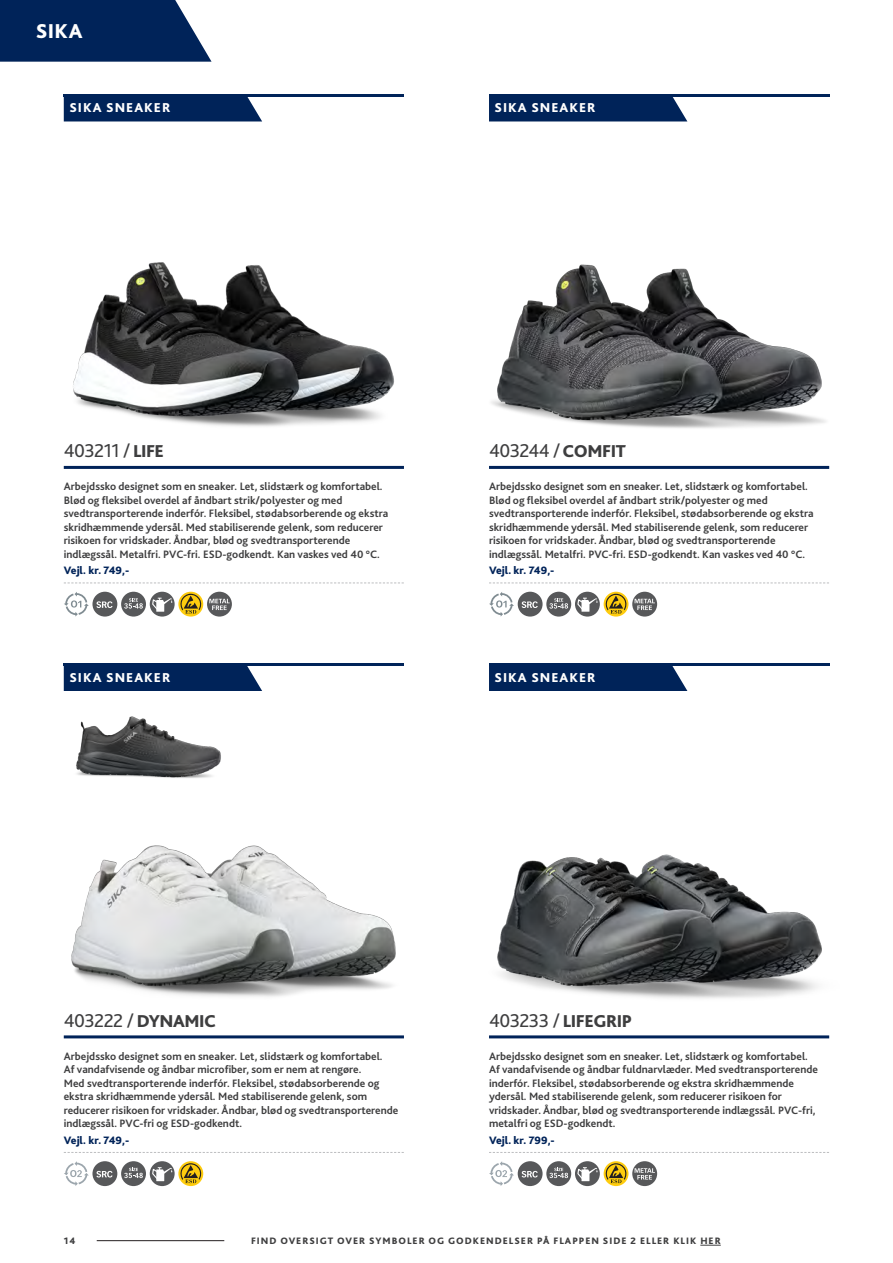
<style>
.page{position:relative;width:893px;height:1263px;background:#fff}
.page>*{position:absolute;margin:0;border:0;box-sizing:border-box;transform-origin:0 0}
.t1{font:800 21px "Bliss 2";color:#fff}
.t2{font:19.5px "Bliss 2";letter-spacing:-.025em;color:#3e3e3f}
.t3{font:800 18px "Bliss 2";letter-spacing:-.025em;color:#3e3e3f}
.t4{font:800 13.5px "Bliss 2";letter-spacing:.075em;color:#fff}
.t5{font:700 11.25px/13.5px "Bliss 2";color:#3e3e3f}
.t6{font:800 11.25px "Bliss 2";color:#002359}
.t7{font:800 9.75px "Bliss 2";letter-spacing:.1em;color:#3e3e3f}
.s1{font-weight:800;font-size:18px}
.s2{font-weight:400;font-size:19.5px}
</style>
<div class="page">
<svg style="left:700px;top:1245px;width:21px;height:1px"></svg>
<hr style="left:97px;top:1240px;width:127px;height:1px;background:#231f20">
<svg style="left:0;top:0;width:212px;height:62px;background:#173768"></svg>
<img style="left:63px;top:94px;width:341px;height:333px">
<hr style="left:64px;top:466px;width:340px;height:3px;background:#002359">
<svg style="left:64px;top:582px;width:340px;height:1px"></svg>
<svg style="left:64px;top:592px;width:25px;height:25px"></svg>
<div style="left:92px;top:592px;width:25px;height:25px;background:#57585a;border-radius:50%"></div>
<svg style="left:96px;top:601px;width:17px;height:7px"></svg>
<div style="left:121px;top:592px;width:25px;height:25px;background:#57585a;border-radius:50%"></div>
<svg style="left:124px;top:598px;width:19px;height:11px"></svg>
<div style="left:150px;top:592px;width:25px;height:25px;background:#57585a;border-radius:50%"></div>
<svg style="left:152px;top:598px;width:21px;height:14px"></svg>
<svg style="left:178px;top:592px;width:25px;height:25px"></svg>
<svg style="left:180px;top:594px;width:22px;height:20px"></svg>
<div style="left:207px;top:592px;width:25px;height:25px;background:#57585a;border-radius:50%"></div>
<svg style="left:209px;top:599px;width:21px;height:11px"></svg>
<div style="left:64px;top:96px;width:198px;height:25px;background:#002359"></div>
<hr style="left:64px;top:94px;width:340px;height:2px;background:#002359">
<img style="left:63px;top:663px;width:341px;height:334px">
<hr style="left:64px;top:1035px;width:340px;height:3px;background:#002359">
<svg style="left:64px;top:1152px;width:340px;height:1px"></svg>
<svg style="left:64px;top:1161px;width:25px;height:25px"></svg>
<div style="left:92px;top:1161px;width:25px;height:25px;background:#57585a;border-radius:50%"></div>
<svg style="left:96px;top:1171px;width:17px;height:6px"></svg>
<div style="left:121px;top:1161px;width:25px;height:25px;background:#57585a;border-radius:50%"></div>
<svg style="left:124px;top:1168px;width:19px;height:10px"></svg>
<div style="left:150px;top:1161px;width:25px;height:25px;background:#57585a;border-radius:50%"></div>
<svg style="left:152px;top:1167px;width:21px;height:14px"></svg>
<svg style="left:178px;top:1161px;width:25px;height:25px"></svg>
<svg style="left:180px;top:1163px;width:22px;height:20px"></svg>
<img style="left:69px;top:663px;width:160px;height:123px">
<img style="left:489px;top:94px;width:341px;height:334px">
<hr style="left:489px;top:466px;width:340px;height:3px;background:#002359">
<svg style="left:489px;top:582px;width:340px;height:1px"></svg>
<svg style="left:489px;top:592px;width:25px;height:25px"></svg>
<div style="left:518px;top:592px;width:25px;height:25px;background:#57585a;border-radius:50%"></div>
<svg style="left:522px;top:601px;width:16px;height:7px"></svg>
<div style="left:546px;top:592px;width:25px;height:25px;background:#57585a;border-radius:50%"></div>
<svg style="left:549px;top:598px;width:19px;height:11px"></svg>
<div style="left:575px;top:592px;width:25px;height:25px;background:#57585a;border-radius:50%"></div>
<svg style="left:577px;top:598px;width:21px;height:14px"></svg>
<svg style="left:604px;top:592px;width:24px;height:25px"></svg>
<svg style="left:605px;top:594px;width:22px;height:20px"></svg>
<svg style="left:632px;top:592px;width:25px;height:25px"></svg>
<svg style="left:635px;top:599px;width:20px;height:11px"></svg>
<div style="left:489px;top:96px;width:198px;height:25px;background:#002359"></div>
<hr style="left:489px;top:94px;width:340px;height:2px;background:#002359">
<img style="left:497px;top:663px;width:333px;height:336px">
<hr style="left:489px;top:1035px;width:340px;height:3px;background:#002359">
<svg style="left:489px;top:1152px;width:340px;height:1px"></svg>
<svg style="left:489px;top:1161px;width:25px;height:25px"></svg>
<div style="left:518px;top:1161px;width:25px;height:25px;background:#57585a;border-radius:50%"></div>
<svg style="left:522px;top:1171px;width:16px;height:6px"></svg>
<div style="left:546px;top:1161px;width:25px;height:25px;background:#57585a;border-radius:50%"></div>
<svg style="left:549px;top:1168px;width:19px;height:10px"></svg>
<div style="left:575px;top:1161px;width:25px;height:25px;background:#57585a;border-radius:50%"></div>
<svg style="left:577px;top:1167px;width:21px;height:14px"></svg>
<svg style="left:604px;top:1161px;width:24px;height:25px"></svg>
<svg style="left:605px;top:1163px;width:22px;height:20px"></svg>
<div style="left:632px;top:1161px;width:25px;height:25px;background:#57585a;border-radius:50%"></div>
<svg style="left:635px;top:1168px;width:20px;height:11px"></svg>
<div style="left:489px;top:666px;width:198px;height:25px;background:#002359"></div>
<hr style="left:489px;top:663px;width:340px;height:3px;background:#002359">
<h1 class="t1" style="left:36px;top:18px;width:48px">SIKA</h1>
<p class="t4" style="left:69px;top:99px;width:103px">SIKA SNEAKER</p>
<p class="t4" style="left:495px;top:99px;width:103px">SIKA SNEAKER</p>
<h2 class="t2" style="left:64px;top:439px;width:102px">403211 / <span class="s1">LIFE</span></h2>
<p class="t5" style="left:64px;top:479px;width:326px">Arbejdssko designet som en sneaker. Let, slidstærk og komfortabel.<br>Blød og fleksibel overdel af åndbart strik/polyester og med svedtransporterende inderfór. Fleksibel, stødabsorberende og ekstra skridhæmmende ydersål. Med stabiliserende gelenk, som reducerer risikoen for vridskader. Åndbar, blød og svedtransporterende indlægssål. Metalfri. PVC-fri. ESD-godkendt. Kan vaskes ved 40 °C.</p>
<p class="t6" style="left:64px;top:563px;width:67px">Vejl. kr. 749,-</p>
<p class="t4" style="left:69px;top:669px;width:103px">SIKA SNEAKER</p>
<h2 class="t2" style="left:489px;top:439px;width:138px">403244 / <span class="s1">COMFIT</span></h2>
<p class="t5" style="left:489px;top:479px;width:326px">Arbejdssko designet som en sneaker. Let, slidstærk og komfortabel.<br>Blød og fleksibel overdel af åndbart strik/polyester og med svedtransporterende inderfór. Fleksibel, stødabsorberende og ekstra skridhæmmende ydersål. Med stabiliserende gelenk, som reducerer risikoen for vridskader. Åndbar, blød og svedtransporterende indlægssål. Metalfri. PVC-fri. ESD-godkendt. Kan vaskes ved 40 °C.</p>
<p class="t6" style="left:489px;top:563px;width:67px">Vejl. kr. 749,-</p>
<p class="t4" style="left:495px;top:669px;width:103px">SIKA SNEAKER</p>
<h2 class="t2" style="left:64px;top:1008px;width:154px">403222 / <span class="s1">DYNAMIC</span></h2>
<p class="t5" style="left:64px;top:1049px;width:336px">Arbejdssko designet som en sneaker. Let, slidstærk og komfortabel.<br>Af vandafvisende og åndbar microfiber, som er nem at rengøre.<br>Med svedtransporterende inderfór. Fleksibel, stødabsorberende og ekstra skridhæmmende ydersål. Med stabiliserende gelenk, som reducerer risikoen for vridskader. Åndbar, blød og svedtransporterende indlægssål. PVC-fri og ESD-godkendt.</p>
<p class="t6" style="left:64px;top:1133px;width:67px">Vejl. kr. 749,-</p>
<h3 class="t3" style="left:489px;top:1010px;width:145px"><span class="s2">403233 /</span> LIFEGRIP</h3>
<p class="t5" style="left:489px;top:1049px;width:331px">Arbejdssko designet som en sneaker. Let, slidstærk og komfortabel.<br>Af vandafvisende og åndbar fuldnarvlæder. Med svedtransporterende inderfór. Fleksibel, stødabsorberende og ekstra skridhæmmende ydersål. Med stabiliserende gelenk, som reducerer risikoen for vridskader. Åndbar, blød og svedtransporterende indlægssål. PVC-fri, metalfri og ESD-godkendt.</p>
<p class="t6" style="left:489px;top:1133px;width:67px">Vejl. kr. 799,-</p>
<p class="t7" style="left:64px;top:1234px;width:13px">14</p>
<p class="t7" style="left:251px;top:1234px;width:471px">FIND OVERSIGT OVER SYMBOLER OG GODKENDELSER PÅ FLAPPEN SIDE 2 ELLER KLIK HER</p>
</div>
